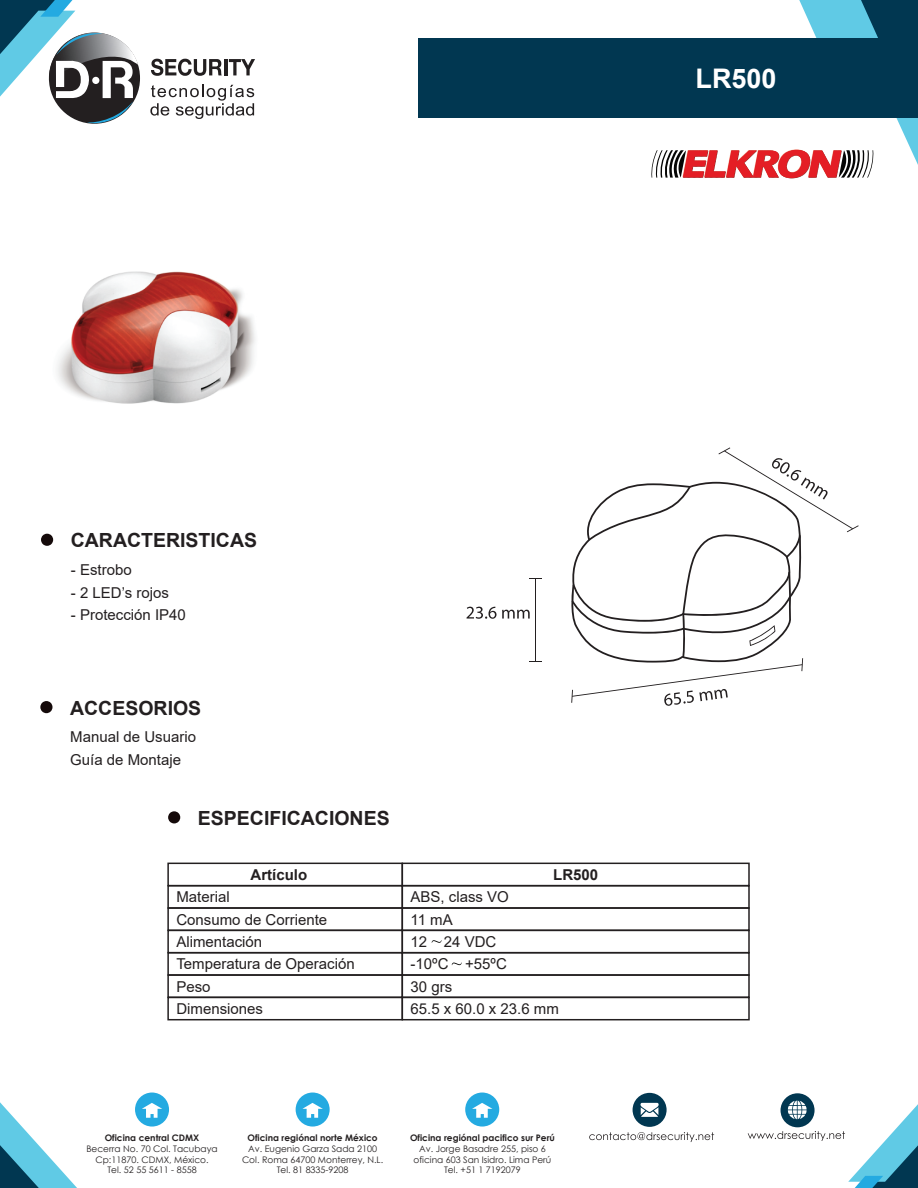
<style>
.page{position:relative;width:918px;height:1188px;background:#fff}
.page>*{position:absolute;margin:0;border:0;box-sizing:border-box;transform-origin:0 0}
.t1{font:700 27px "Arial";color:#fff}
.t2{font:700 19.5px "Arial";color:#231f20}
.t3{font:15px/22.4px "Arial";color:#231f20}
.t4{font:700 15px "Arial";color:#231f20}
.t5{font:9px/10.8px "Century Gothic";color:#231f20;text-align:center}
.t6{font:700 9px "Century Gothic";color:#231f20}
</style>
<div class="page">
<svg style="left:40px;top:701px;width:12px;height:12px"></svg>
<svg style="left:41px;top:534px;width:12px;height:12px"></svg>
<svg style="left:168px;top:811px;width:12px;height:12px"></svg>
<div style="left:167px;top:930px;width:236px;height:23px;border:2px solid #231f20"></div>
<div style="left:167px;top:863px;width:236px;height:23px;border:2px solid #231f20"></div>
<div style="left:402px;top:863px;width:348px;height:23px;border:2px solid #231f20"></div>
<div style="left:167px;top:885px;width:236px;height:24px;border:2px solid #231f20"></div>
<div style="left:402px;top:885px;width:348px;height:24px;border:2px solid #231f20"></div>
<div style="left:402px;top:907px;width:348px;height:24px;border:2px solid #231f20"></div>
<div style="left:402px;top:930px;width:348px;height:23px;border:2px solid #231f20"></div>
<svg style="left:452px;top:963px;width:10px;height:2px"></svg>
<svg style="left:432px;top:940px;width:10px;height:3px"></svg>
<div style="left:167px;top:997px;width:236px;height:23px;border:2px solid #231f20"></div>
<div style="left:402px;top:997px;width:348px;height:23px;border:2px solid #231f20"></div>
<div style="left:167px;top:952px;width:236px;height:24px;border:2px solid #231f20"></div>
<div style="left:402px;top:952px;width:348px;height:24px;border:2px solid #231f20"></div>
<img style="left:57px;top:271px;width:198px;height:133px">
<svg style="left:571px;top:447px;width:288px;height:259px"></svg>
<svg style="left:467px;top:607px;width:63px;height:12px"></svg>
<hr style="left:535px;top:578px;width:1px;height:84px;background:#231f20">
<svg style="left:529px;top:578px;width:13px;height:1px"></svg>
<svg style="left:529px;top:661px;width:13px;height:1px"></svg>
<svg style="left:0;top:1102px;width:77px;height:86px"></svg>
<svg style="left:651px;top:0;width:267px;height:178px"></svg>
<svg style="left:151px;top:59px;width:71px;height:17px"></svg>
<hr style="left:224px;top:59px;width:3px;height:16px;background:#231f20">
<svg style="left:229px;top:59px;width:26px;height:16px"></svg>
<svg style="left:0;top:0;width:138px;height:124px"></svg>
<svg style="left:150px;top:85px;width:104px;height:34px"></svg>
<div style="left:418px;top:38px;width:500px;height:80px;background:#013751"></div>
<div style="left:135px;top:1093px;width:34px;height:34px;background:#24aae1;border-radius:50%"></div>
<svg style="left:142px;top:1103px;width:20px;height:15px"></svg>
<div style="left:781px;top:1093px;width:34px;height:34px;background:#013751;border-radius:50%"></div>
<svg style="left:748px;top:1101px;width:170px;height:87px"></svg>
<div style="left:633px;top:1093px;width:34px;height:34px;background:#013751;border-radius:50%"></div>
<svg style="left:641px;top:1103px;width:18px;height:14px"></svg>
<svg style="left:589px;top:1132px;width:125px;height:10px"></svg>
<div style="left:296px;top:1093px;width:34px;height:34px;background:#24aae1;border-radius:50%"></div>
<svg style="left:302px;top:1103px;width:21px;height:15px"></svg>
<div style="left:465px;top:1093px;width:34px;height:34px;background:#24aae1;border-radius:50%"></div>
<svg style="left:472px;top:1103px;width:20px;height:15px"></svg>
<h1 class="t1" style="left:696px;top:59px;width:83px">LR500</h1>
<h2 class="t2" style="left:71px;top:527px;width:188px">CARACTERISTICAS</h2>
<h3 class="t3" style="left:71px;top:559px;width:62px">- Estrobo</h3>
<h3 class="t3" style="left:71px;top:581px;width:100px">- 2 LED’s rojos</h3>
<h3 class="t3" style="left:71px;top:604px;width:117px">- Protección IP40</h3>
<h2 class="t2" style="left:70px;top:694px;width:133px">ACCESORIOS</h2>
<h3 class="t3" style="left:70px;top:726px;width:127px">Manual de Usuario<br>Guía de Montaje</h3>
<h2 class="t2" style="left:198px;top:804px;width:193px">ESPECIFICACIONES</h2>
<h3 class="t4" style="left:251px;top:864px;width:58px">Artículo</h3>
<h3 class="t4" style="left:553px;top:864px;width:47px">LR500</h3>
<h3 class="t3" style="left:176px;top:886px;width:55px">Material</h3>
<h3 class="t3" style="left:411px;top:886px;width:100px">ABS, class VO<br>11 mA<br>12 24 VDC</h3>
<h3 class="t3" style="left:176px;top:975px;width:36px">Peso</h3>
<h3 class="t3" style="left:411px;top:975px;width:43px">30 grs</h3>
<h3 class="t3" style="left:176px;top:997px;width:88px">Dimensiones</h3>
<h3 class="t3" style="left:411px;top:997px;width:150px">65.5 x 60.0 x 23.6 mm</h3>
<h3 class="t3" style="left:176px;top:908px;width:152px">Consumo de Corriente<br>Alimentación</h3>
<h3 class="t3" style="left:176px;top:953px;width:180px">Temperatura de Operación</h3>
<h3 class="t3" style="left:411px;top:953px;width:98px">-10ºC +55ºC</h3>
<p class="t6" style="left:105px;top:1131px;width:96px">Oficina central CDMX</p>
<p class="t5" style="left:86px;top:1143px;width:133px">Becerra No. 70 Col. Tacubaya<br>Cp:11870. CDMX, México.<br>Tel. 52 55 5611 - 8558</p>
<p class="t6" style="left:248px;top:1131px;width:132px">Oficina regiónal norte México</p>
<p class="t5" style="left:242px;top:1143px;width:143px">Av. Eugenio Garza Sada 2100<br>Col. Roma 64700 Monterrey, N.L.<br>Tel. 81 8335-9208</p>
<p class="t6" style="left:410px;top:1131px;width:146px">Oficina regiónal pacifico sur Perú</p>
<p class="t5" style="left:414px;top:1143px;width:139px">Av. Jorge Basadre 255, piso 6 oficina 603 San Isidro. Lima Perú<br>Tel. +51 1 7192079</p>
</div>
